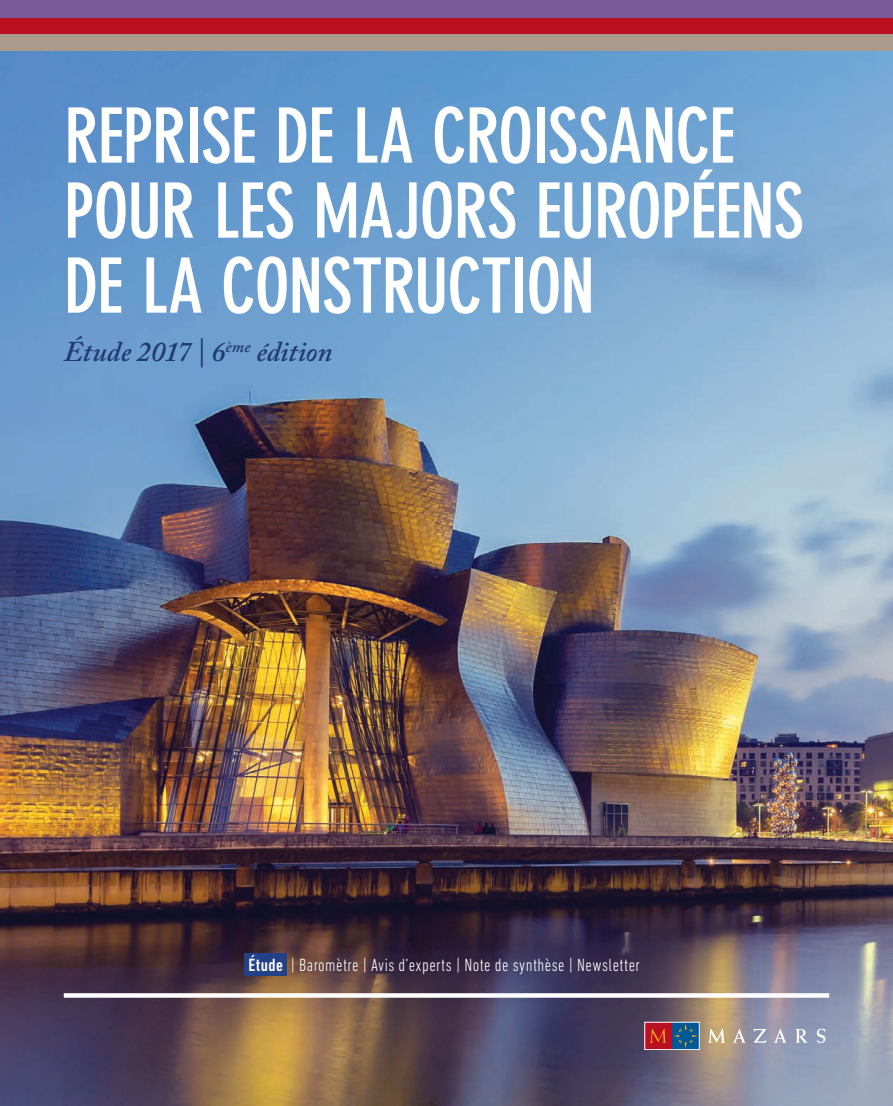
<style>
.page{position:relative;width:893px;height:1106px;background:#fff}
.page>*{position:absolute;margin:0;border:0;box-sizing:border-box;transform-origin:0 0}
.t1{font:700 condensed 75px/75px "DIN Neuzeit Grotesk Std";letter-spacing:-.015em;color:#fff}
.t2{font:italic 600 28.5px "Adobe Caslon Pro";letter-spacing:-.005em;color:#223a73}
._01_titleA{font:300 condensed 18px "DIN Next LT Pro";letter-spacing:.025em;color:#fff}
.s1{font-weight:500}
</style>
<div class="page">
<img style="left:0;top:51px;width:893px;height:1055px">
<div style="left:0;top:34px;width:893px;height:17px;background:#a99a8c"></div>
<div style="left:0;top:17px;width:893px;height:17px;background:#ba1021"></div>
<div style="left:0;top:0;width:893px;height:17px;background:#7c5a99"></div>
<svg style="left:64px;top:993px;width:765px;height:4px"></svg>
<svg style="left:708px;top:1028px;width:17px;height:14px"></svg>
<svg style="left:754px;top:1028px;width:12px;height:14px"></svg>
<svg style="left:817px;top:1028px;width:8px;height:14px"></svg>
<svg style="left:733px;top:1028px;width:12px;height:14px"></svg>
<svg style="left:774px;top:1028px;width:12px;height:14px"></svg>
<svg style="left:796px;top:1028px;width:11px;height:14px"></svg>
<div style="left:645px;top:1022px;width:27px;height:27px;background:#ba1021"></div>
<div style="left:672px;top:1022px;width:27px;height:27px;background:#005996"></div>
<svg style="left:674px;top:1024px;width:23px;height:23px"></svg>
<svg style="left:650px;top:1028px;width:16px;height:14px"></svg>
<div style="left:245px;top:954px;width:42px;height:22px;background:#234187"></div>
<p class="t1" style="left:64px;top:99px;width:742px">REPRISE DE LA CROISSANCE<br>POUR LES MAJORS EUROPÉENS<br>DE LA CONSTRUCTION</p>
<p class="t2" style="left:64px;top:335px;width:270px">Étude 2017 | 6<sup>ème</sup> édition</p>
<p class="_01_titleA" style="left:248px;top:954px;width:393px"><span class="s1">Étude</span> | Baromètre | Avis d’experts | Note de synthèse | Newsletter</p>
</div>
